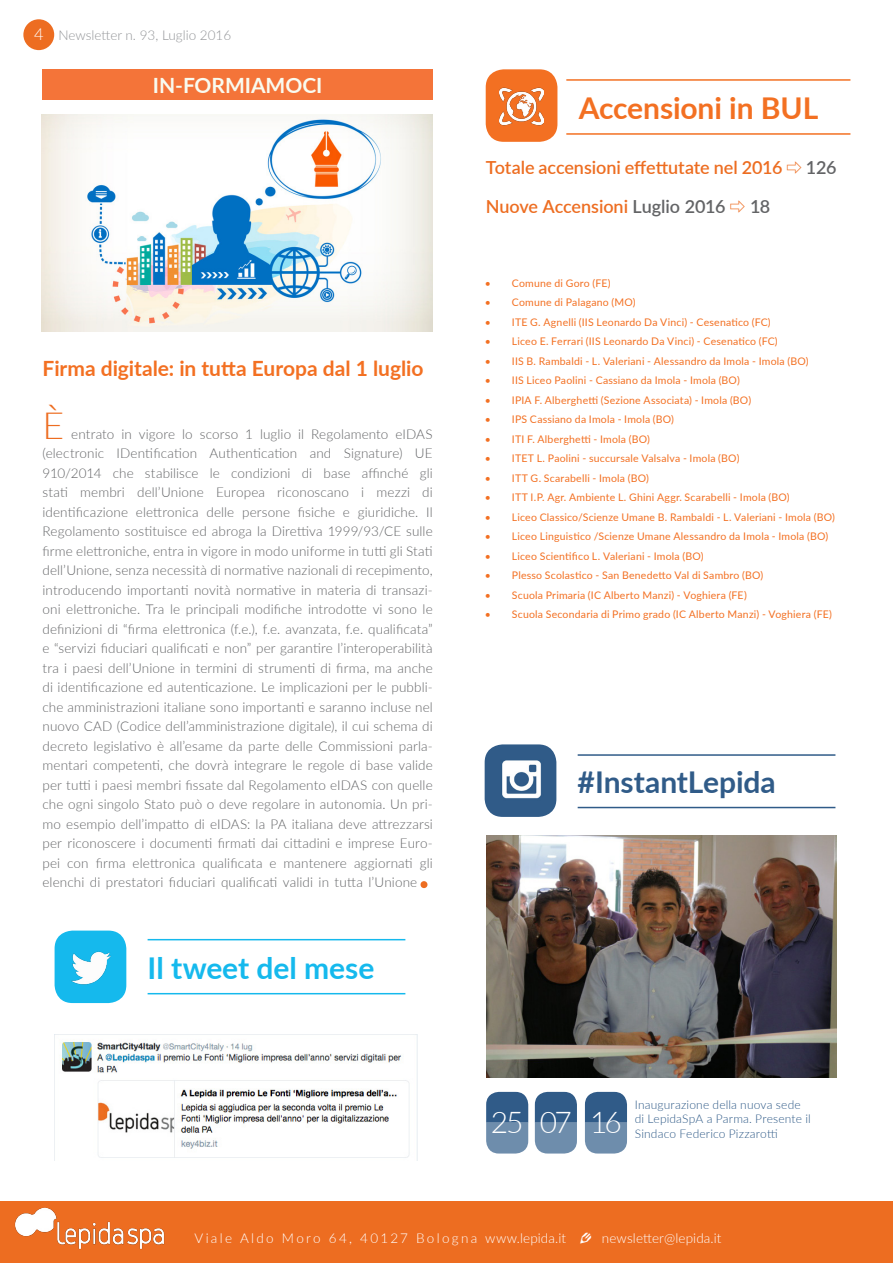
<style>
.page{position:relative;width:893px;height:1263px;background:#fff}
.page>*{position:absolute;margin:0;border:0;box-sizing:border-box;transform-origin:0 0}
.t1{font:300 75px "Lato";color:#ed6d21}
.t2{font:300 37.5px "Lato";color:#ed6d21}
.t3{font:700 30px "Lato";letter-spacing:-.005em;color:#f37022}
.t4{font:700 30px "Lato";letter-spacing:-.005em;color:#305b88}
.t5{font:700 30px "Lato";color:#15b9ed}
.t6{font:300 30px "Lato";color:#fff}
.t7{font:700 21px "Lato";letter-spacing:-.005em;color:#f37022}
.t8{font:700 21px "Lato";color:#f9fbf0}
.t9{font:600 18px/39px "Lato";letter-spacing:-.005em;color:#ed6d21}
.t10{font:300 13.5px/19.5px "Lato";letter-spacing:.01em;color:#636466;text-align:justify}
.t11{font:300 13.5px "Lato";letter-spacing:.01em;color:#fff}
.t12{font:300 13.5px "Lato";color:#939598}
.t13{font:300 12px/14.4px "Lato";letter-spacing:.01em;color:#305b88}
.t14{font:10.5px "Lato";letter-spacing:.02em;color:#f37022}
.s1{font-size:16.5px;color:#fff}
.s2{font-family:"Apple SD Gothic Neo";font-weight:700}
.s3{color:#636466}
.s4{font-family:"Modern Pictograms";font-weight:400;font-size:19.5px}
</style>
<div class="page">
<div style="left:0;top:1201px;width:893px;height:62px;background:#ed6d21"></div>
<img style="left:14px;top:1207px;width:151px;height:42px">
<div style="left:23px;top:19px;width:31px;height:31px;background:#ed6d21;border-radius:50%"></div>
<svg style="left:585px;top:1092px;width:42px;height:61px;background:#577a9e"></svg>
<svg style="left:535px;top:1092px;width:42px;height:61px;background:#577a9e"></svg>
<svg style="left:486px;top:1092px;width:42px;height:61px;background:#577b9f"></svg>
<div style="left:55px;top:930px;width:71px;height:73px;background:#15b9ed;border-radius:18px"></div>
<img style="left:71px;top:951px;width:40px;height:34px">
<img style="left:54px;top:1034px;width:364px;height:126px">
<hr style="left:566px;top:133px;width:284px;height:2px;background:#f37022">
<div style="left:486px;top:69px;width:71px;height:73px;background:#f37022;border-radius:18px"></div>
<img style="left:500px;top:87px;width:44px;height:39px">
<img style="left:485px;top:744px;width:71px;height:73px">
<hr style="left:578px;top:754px;width:257px;height:2px;background:#305b88">
<hr style="left:578px;top:807px;width:257px;height:1px;background:#305b88">
<hr style="left:148px;top:939px;width:257px;height:1px;background:#15b9ed">
<hr style="left:148px;top:993px;width:257px;height:1px;background:#15b9ed">
<hr style="left:566px;top:79px;width:284px;height:2px;background:#f37022">
<div style="left:43px;top:69px;width:390px;height:31px;background:#f47439"></div>
<img style="left:42px;top:115px;width:391px;height:217px">
<img style="left:486px;top:835px;width:351px;height:242px">
<p class="t12" style="left:34px;top:26px;width:199px"><span class="s1">4</span> Newsletter n. 93, Luglio 2016</p>
<h3 class="t8" style="left:153px;top:70px;width:171px">IN-FORMIAMOCI</h3>
<h3 class="t7" style="left:43px;top:353px;width:382px">Firma digitale: in tutta Europa dal 1 luglio</h3>
<h2 class="t2" style="left:43px;top:399px;width:23px">È</h2>
<p class="t10" style="left:43px;top:424px;width:392px;text-indent:29px">entrato in vigore lo scorso 1 luglio il Regolamento eIDAS (electronic IDentification Authentication and Signature) UE 910/2014 che stabilisce le condizioni di base affinché gli stati membri dell’Unione Europea riconoscano i mezzi di identificazione elettronica delle persone fisiche e giuridiche. Il Regolamento sostituisce ed abroga la Direttiva 1999/93/CE sulle firme elettroniche, entra in vigore in modo uniforme in tutti gli Stati dell’Unione, senza necessità di normative nazionali di recepimento, introducendo importanti novità normative in materia di transazi&shy;oni elettroniche. Tra le principali modifiche introdotte vi sono le definizioni di “firma elettronica (f.e.), f.e. avanzata, f.e. qualificata” e “servizi fiduciari qualificati e non” per garantire l’interoperabilità tra i paesi dell’Unione in termini di strumenti di firma, ma anche di identificazione ed autenticazione. Le implicazioni per le pubbli&shy;che amministrazioni italiane sono importanti e saranno incluse nel nuovo CAD (Codice dell’amministrazione digitale), il cui schema di decreto legislativo è all’esame da parte delle Commissioni parla&shy;mentari competenti, che dovrà integrare le regole di base valide per tutti i paesi membri fissate dal Regolamento eIDAS con quelle che ogni singolo Stato può o deve regolare in autonomia. Un pri&shy;mo esempio dell’impatto di eIDAS: la PA italiana deve attrezzarsi per riconoscere i documenti firmati dai cittadini e imprese Euro&shy;pei con firma elettronica qualificata e mantenere aggiornati gli elenchi di prestatori fiduciari qualificati validi in tutta l’Unione</p>
<h1 class="t1" style="left:415px;top:808px;width:19px">.</h1>
<h3 class="t5" style="left:148px;top:946px;width:228px">Il tweet del mese</h3>
<h3 class="t3" style="left:579px;top:86px;width:241px">Accensioni in BUL</h3>
<h3 class="t9" style="left:486px;top:147px;width:352px">Totale accensioni effettutate nel 2016 <span class="s2">⇨</span> <span class="s3">126<br></span>Nuove Accensioni <span class="s3">Luglio 2016</span> <span class="s2">⇨</span> <span class="s3">18</span></h3>
<p class="t14" style="left:485px;top:275px;width:127px">• Comune di Goro (FE)</p>
<p class="t14" style="left:485px;top:295px;width:152px">• Comune di Palagano (MO)</p>
<p class="t14" style="left:485px;top:314px;width:287px">• ITE G. Agnelli (IIS Leonardo Da Vinci) - Cesenatico (FC)</p>
<p class="t14" style="left:485px;top:334px;width:294px">• Liceo E. Ferrari (IIS Leonardo Da Vinci) - Cesenatico (FC)</p>
<p class="t14" style="left:485px;top:353px;width:325px">• IIS B. Rambaldi - L. Valeriani - Alessandro da Imola - Imola (BO)</p>
<p class="t14" style="left:485px;top:373px;width:256px">• IIS Liceo Paolini - Cassiano da Imola - Imola (BO)</p>
<p class="t14" style="left:485px;top:392px;width:268px">• IPIA F. Alberghetti (Sezione Associata) - Imola (BO)</p>
<p class="t14" style="left:485px;top:412px;width:191px">• IPS Cassiano da Imola - Imola (BO)</p>
<p class="t14" style="left:485px;top:431px;width:167px">• ITI F. Alberghetti - Imola (BO)</p>
<p class="t14" style="left:485px;top:451px;width:256px">• ITET L. Paolini - succursale Valsalva - Imola (BO)</p>
<p class="t14" style="left:485px;top:470px;width:166px">• ITT G. Scarabelli - Imola (BO)</p>
<p class="t14" style="left:485px;top:490px;width:306px">• ITT I.P. Agr. Ambiente L. Ghini Aggr. Scarabelli - Imola (BO)</p>
<p class="t14" style="left:485px;top:509px;width:352px">• Liceo Classico/Scienze Umane B. Rambaldi - L. Valeriani - Imola (BO)</p>
<p class="t14" style="left:485px;top:529px;width:345px">• Liceo Linguistico /Scienze Umane Alessandro da Imola - Imola (BO)</p>
<p class="t14" style="left:485px;top:548px;width:220px">• Liceo Scientifico L. Valeriani - Imola (BO)</p>
<p class="t14" style="left:485px;top:568px;width:280px">• Plesso Scolastico - San Benedetto Val di Sambro (BO)</p>
<p class="t14" style="left:485px;top:587px;width:263px">• Scuola Primaria (IC Alberto Manzi) - Voghiera (FE)</p>
<p class="t14" style="left:485px;top:607px;width:349px">• Scuola Secondaria di Primo grado (IC Alberto Manzi) - Voghiera (FE)</p>
<h3 class="t4" style="left:578px;top:760px;width:200px">#InstantLepida</h3>
<h3 class="t6" style="left:491px;top:1102px;width:133px">25 07 16</h3>
<p class="t13" style="left:635px;top:1097px;width:177px">Inaugurazione della nuova sede di LepidaSpA a Parma. Presente il</p>
<p class="t13" style="left:635px;top:1126px;width:144px">Sindaco Federico Pizzarotti</p>
<p class="t11" style="left:194px;top:1228px;width:529px">V ial e A l d o M o ro 6 4, 4 0127 B o l og n a www.lepida.it <span class="s4">e</span> newsletter@lepida.it</p>
</div>
